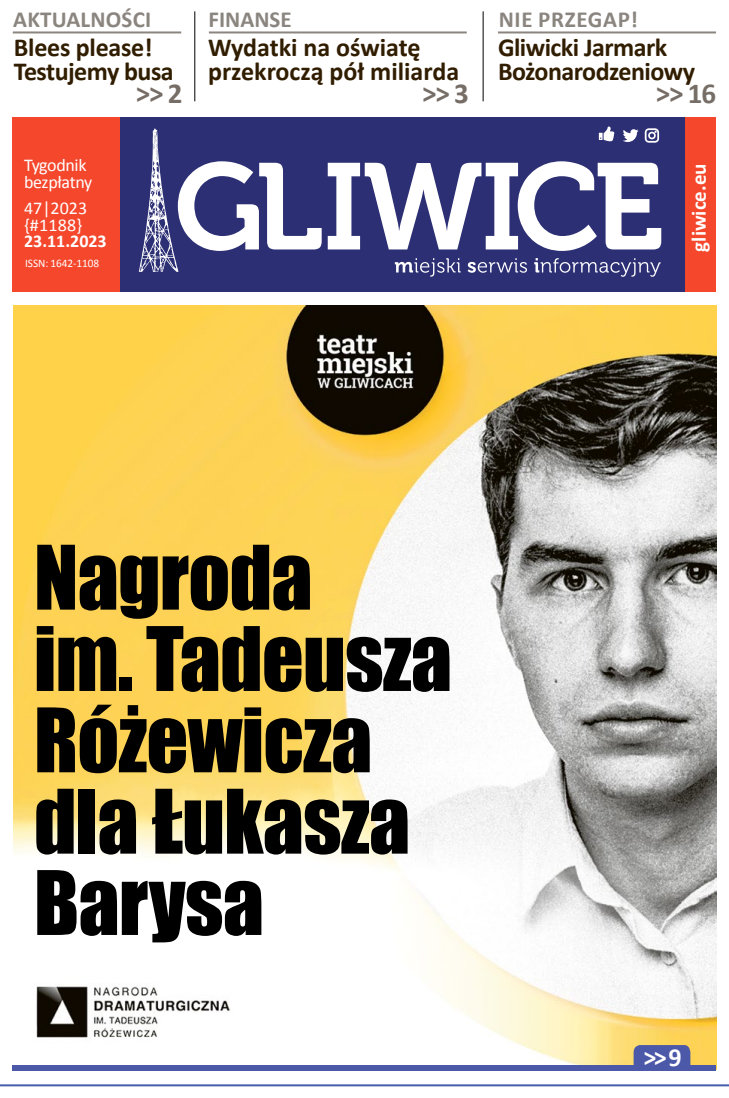
<style>
.page{position:relative;width:729px;height:1098px;background:#fff}
.page>*{position:absolute;margin:0;border:0;box-sizing:border-box;transform-origin:0 0}
.t1{font:82px/81.3px "Impact";letter-spacing:-.01em;color:#000}
.t2{font:700 29px "Calibri";color:#766e66}
.t3{font:700 26px/24px "Calibri";letter-spacing:-.015em;color:#311d00}
.t4{font:700 26px "Calibri";color:#fff}
.t5{font:700 23px "Calibri";letter-spacing:.01em;color:#8b857f}
.t6{font:700 23px "Calibri";letter-spacing:.03em;color:#8b857f}
.t7{font:700 21px "Calibri";color:#fff}
.t8{font:18px/17px "Calibri";letter-spacing:-.02em;color:#fff}
.t9{font:18px/17px "Calibri";color:#fff}
.t10{font:700 18px "Calibri";color:#fff}
.t11{font:11.5px "Calibri";letter-spacing:-.005em;color:#fff}
</style>
<div class="page">
<hr style="left:0;top:1083px;width:729px;height:2px;background:#455dac">
<div style="left:99px;top:118px;width:589px;height:174px;background:#2c2f74"></div>
<div style="left:685px;top:118px;width:31px;height:174px;background:#f4472c"></div>
<svg style="left:395px;top:258px;width:65px;height:18px"></svg>
<svg style="left:467px;top:258px;width:60px;height:14px"></svg>
<svg style="left:534px;top:258px;width:126px;height:19px"></svg>
<svg style="left:598px;top:126px;width:16px;height:15px"></svg>
<svg style="left:623px;top:129px;width:15px;height:13px"></svg>
<svg style="left:644px;top:128px;width:15px;height:15px"></svg>
<svg style="left:328px;top:161px;width:333px;height:90px"></svg>
<svg style="left:139px;top:128px;width:182px;height:144px"></svg>
<div style="left:13px;top:118px;width:107px;height:174px;background:#f4472c"></div>
<img style="left:13px;top:305px;width:703px;height:759px">
<hr style="left:194px;top:11px;width:1px;height:90px;background:#000">
<hr style="left:482px;top:11px;width:1px;height:90px;background:#000">
<hr style="left:13px;top:31px;width:168px;height:2px;background:#8b857f">
<hr style="left:498px;top:31px;width:218px;height:2px;background:#8b857f">
<hr style="left:209px;top:31px;width:257px;height:2px;background:#8b857f">
<div style="left:13px;top:1064px;width:703px;height:5px;background:#4c59a9"></div>
<svg style="left:633px;top:1044px;width:57px;height:21px"></svg>
<p class="t5" style="left:13px;top:4px;width:139px">AKTUALNOŚCI</p>
<p class="t6" style="left:498px;top:4px;width:141px">NIE PRZEGAP!</p>
<p class="t3" style="left:208px;top:35px;width:252px">Wydatki na oświatę przekroczą pół miliarda</p>
<p class="t5" style="left:209px;top:4px;width:84px">FINANSE</p>
<p class="t3" style="left:14px;top:35px;width:161px">Blees please!<br>Testujemy busa</p>
<p class="t3" style="left:498px;top:35px;width:199px">Gliwicki Jarmark<br>Bożonarodzeniowy</p>
<p class="t2" style="left:136px;top:74px;width:48px">&gt;&gt; 2</p>
<p class="t2" style="left:422px;top:75px;width:48px">&gt;&gt; 3</p>
<p class="t2" style="left:655px;top:75px;width:62px">&gt;&gt; 16</p>
<p class="t8" style="left:24px;top:157px;width:70px">Tygodnik bezpłatny</p>
<p class="t9" style="left:24px;top:200px;width:65px">47|2023 {#1188}</p>
<p class="t10" style="left:24px;top:230px;width:84px">23.11.2023</p>
<p class="t11" style="left:25px;top:256px;width:76px">ISSN: 1642-1108</p>
<h1 class="t1" style="left:34px;top:534px;width:419px">Nagroda<br>im. Tadeusza<br>Różewicza dla Łukasza<br>Barysa</h1>
<p class="t7" style="left:685px;top:251px;width:89px;rotate:-90deg">gliwice.eu</p>
<p class="t4" style="left:643px;top:1040px;width:40px">&gt;&gt; 9</p>
</div>
